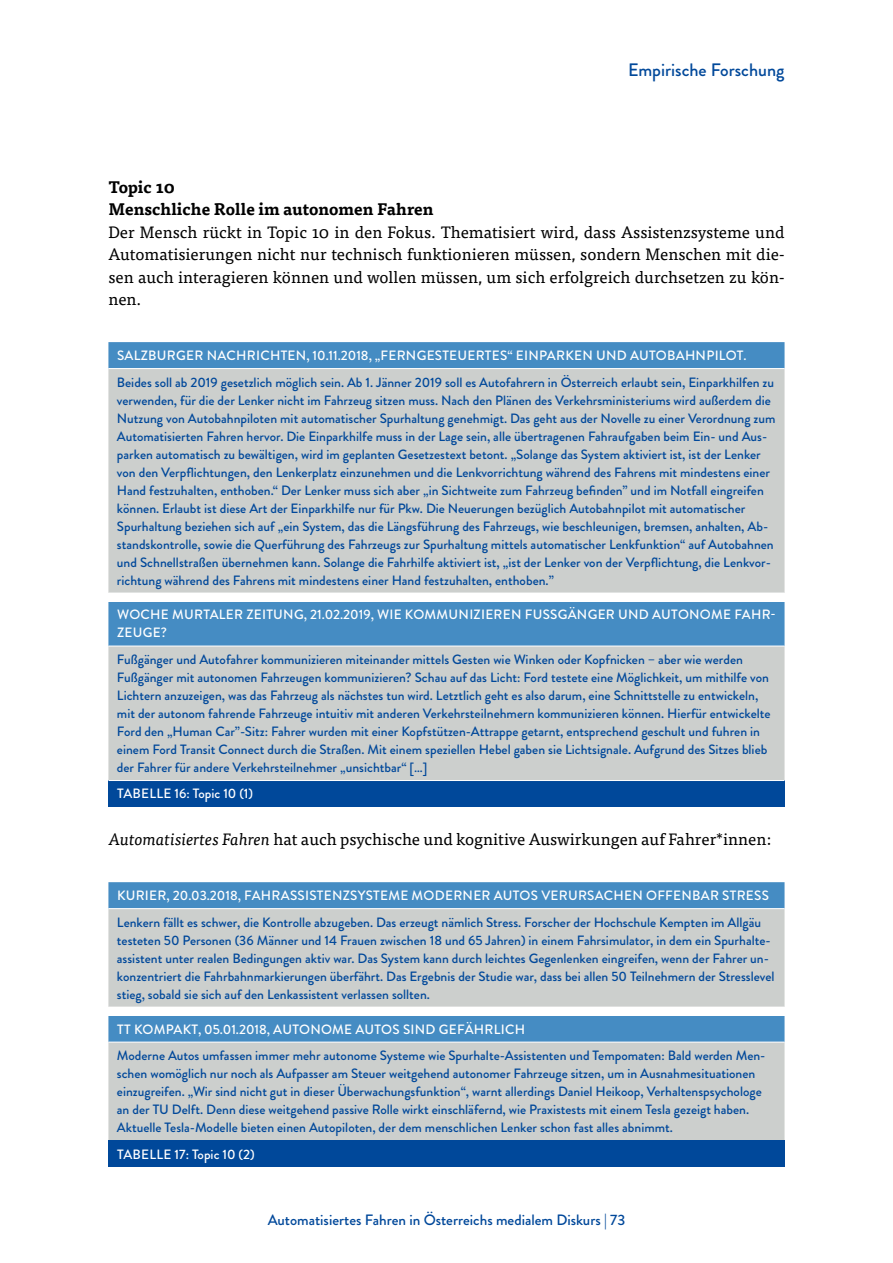
<style>
.page{position:relative;width:893px;height:1263px;background:#fff}
.page>*{position:absolute;margin:0;border:0;box-sizing:border-box;transform-origin:0 0}
.t1{font:500 18px "Brandon Grotesque";color:#00489a}
.t2{font:16.5px/22.5px "Tisa Pro";color:#000;text-align:justify}
.t3{font:700 16.5px/22.5px "Tisa Pro";color:#000}
.t4{font:500 15px "Brandon Grotesque";color:#00489a}
.t5{font:500 13.5px/18px "Brandon Grotesque";color:#00489a}
.t6{font:500 13.5px/18px "Brandon Grotesque";letter-spacing:.02em;color:#fff}
.t7{font:500 13.5px "Brandon Grotesque";color:#fff}
.s1{font-style:italic}
</style>
<div class="page">
<div style="left:108px;top:342px;width:676px;height:26px;background:#458cc3"></div>
<svg style="left:108px;top:369px;width:676px;height:411px;background:#bdc7cc"></svg>
<div style="left:108px;top:593px;width:676px;height:9px;background:#fff"></div>
<div style="left:108px;top:780px;width:676px;height:27px;background:#00489a"></div>
<hr style="left:108px;top:646px;width:676px;height:1px;background:#fff">
<hr style="left:108px;top:780px;width:676px;height:1px;background:#fff">
<div style="left:108px;top:882px;width:676px;height:26px;background:#458cc3"></div>
<svg style="left:108px;top:909px;width:676px;height:231px;background:#bcc7cc"></svg>
<div style="left:108px;top:1007px;width:676px;height:9px;background:#fff"></div>
<div style="left:108px;top:1140px;width:676px;height:27px;background:#00489a"></div>
<hr style="left:108px;top:1042px;width:676px;height:1px;background:#fff">
<h1 class="t1" style="left:628px;top:58px;width:158px">Empirische Forschung</h1>
<h6 class="t3" style="left:108px;top:175px;width:327px">Topic 10<br>Menschliche Rolle im autonomen Fahren</h6>
<p class="t2" style="left:108px;top:220px;width:678px">Der Mensch rückt in Topic 10 in den Fokus. Thematisiert wird, dass Assistenzsysteme und Automatisierungen nicht nur technisch funktionieren müssen, sondern Menschen mit die&shy;sen auch interagieren können und wollen müssen, um sich erfolgreich durchsetzen zu kön&shy;nen.</p>
<p class="t6" style="left:117px;top:347px;width:631px">SALZBURGER NACHRICHTEN, 10.11.2018, „FERNGESTEUERTES“ EINPARKEN UND AUTOBAHNPILOT.</p>
<p class="t5" style="left:117px;top:373px;width:660px">Beides soll ab 2019 gesetzlich möglich sein. Ab 1. Jänner 2019 soll es Autofahrern in Österreich erlaubt sein, Einparkhilfen zu verwenden, für die der Lenker nicht im Fahrzeug sitzen muss. Nach den Plänen des Verkehrsministeriums wird außerdem die Nutzung von Autobahnpiloten mit automatischer Spurhaltung genehmigt. Das geht aus der Novelle zu einer Verordnung zum Automatisierten Fahren hervor. Die Einparkhilfe muss in der Lage sein, alle übertragenen Fahraufgaben beim Ein- und Aus&shy;parken automatisch zu bewältigen, wird im geplanten Gesetzestext betont. „Solange das System aktiviert ist, ist der Lenker von den Verpflichtungen, den Lenkerplatz einzunehmen und die Lenkvorrichtung während des Fahrens mit mindestens einer Hand festzuhalten, enthoben.“ Der Lenker muss sich aber „in Sichtweite zum Fahrzeug befinden” und im Notfall eingreifen können. Erlaubt ist diese Art der Einparkhilfe nur für Pkw. Die Neuerungen bezüglich Autobahnpilot mit automatischer Spurhaltung beziehen sich auf „ein System, das die Längsführung des Fahrzeugs, wie beschleunigen, bremsen, anhalten, Ab&shy;standskontrolle, sowie die Querführung des Fahrzeugs zur Spurhaltung mittels automatischer Lenkfunktion“ auf Autobahnen und Schnellstraßen übernehmen kann. Solange die Fahrhilfe aktiviert ist, „ist der Lenker von der Verpflichtung, die Lenkvor&shy;richtung während des Fahrens mit mindestens einer Hand festzuhalten, enthoben.”</p>
<p class="t6" style="left:117px;top:606px;width:660px">WOCHE MURTALER ZEITUNG, 21.02.2019, WIE KOMMUNIZIEREN FUSSGÄNGER UND AUTONOME FAHR-<br>ZEUGE?</p>
<p class="t5" style="left:117px;top:650px;width:655px">Fußgänger und Autofahrer kommunizieren miteinander mittels Gesten wie Winken oder Kopfnicken – aber wie werden Fußgänger mit autonomen Fahrzeugen kommunizieren? Schau auf das Licht: Ford testete eine Möglichkeit, um mithilfe von Lichtern anzuzeigen, was das Fahrzeug als nächstes tun wird. Letztlich geht es also darum, eine Schnittstelle zu entwickeln, mit der autonom fahrende Fahrzeuge intuitiv mit anderen Verkehrsteilnehmern kommunizieren können. Hierfür entwickelte Ford den „Human Car”-Sitz: Fahrer wurden mit einer Kopfstützen-Attrappe getarnt, entsprechend geschult und fuhren in einem Ford Transit Connect durch die Straßen. Mit einem speziellen Hebel gaben sie Lichtsignale. Aufgrund des Sitzes blieb der Fahrer für andere Verkehrsteilnehmer „unsichtbar“ […]</p>
<p class="t7" style="left:117px;top:784px;width:138px">TABELLE 16: Topic 10 (1)</p>
<p class="t2" style="left:108px;top:827px;width:664px"><span class="s1">Automatisiertes Fahren</span> hat auch psychische und kognitive Auswirkungen auf Fahrer*innen:</p>
<p class="t6" style="left:117px;top:887px;width:653px">KURIER, 20.03.2018, FAHRASSISTENZSYSTEME MODERNER AUTOS VERURSACHEN OFFENBAR STRESS</p>
<p class="t5" style="left:117px;top:913px;width:659px">Lenkern fällt es schwer, die Kontrolle abzugeben. Das erzeugt nämlich Stress. Forscher der Hochschule Kempten im Allgäu testeten 50 Personen (36 Männer und 14 Frauen zwischen 18 und 65 Jahren) in einem Fahrsimulator, in dem ein Spurhalte&shy;assistent unter realen Bedingungen aktiv war. Das System kann durch leichtes Gegenlenken eingreifen, wenn der Fahrer un&shy;konzentriert die Fahrbahnmarkierungen überfährt. Das Ergebnis der Studie war, dass bei allen 50 Teilnehmern der Stresslevel stieg, sobald sie sich auf den Lenkassistent verlassen sollten.</p>
<p class="t6" style="left:117px;top:1020px;width:410px">TT KOMPAKT, 05.01.2018, AUTONOME AUTOS SIND GEFÄHRLICH</p>
<p class="t5" style="left:117px;top:1046px;width:650px">Moderne Autos umfassen immer mehr autonome Systeme wie Spurhalte-Assistenten und Tempomaten: Bald werden Men&shy;schen womöglich nur noch als Aufpasser am Steuer weitgehend autonomer Fahrzeuge sitzen, um in Ausnahmesituationen einzugreifen. „Wir sind nicht gut in dieser Überwachungsfunktion“, warnt allerdings Daniel Heikoop, Verhaltenspsychologe an der TU Delft. Denn diese weitgehend passive Rolle wirkt einschläfernd, wie Praxistests mit einem Tesla gezeigt haben.<br>Aktuelle Tesla-Modelle bieten einen Autopiloten, der dem menschlichen Lenker schon fast alles abnimmt.</p>
<p class="t7" style="left:117px;top:1144px;width:139px">TABELLE 17: Topic 10 (2)</p>
<p class="t4" style="left:268px;top:1209px;width:359px">Automatisiertes Fahren in Österreichs medialem Diskurs | 73</p>
</div>
